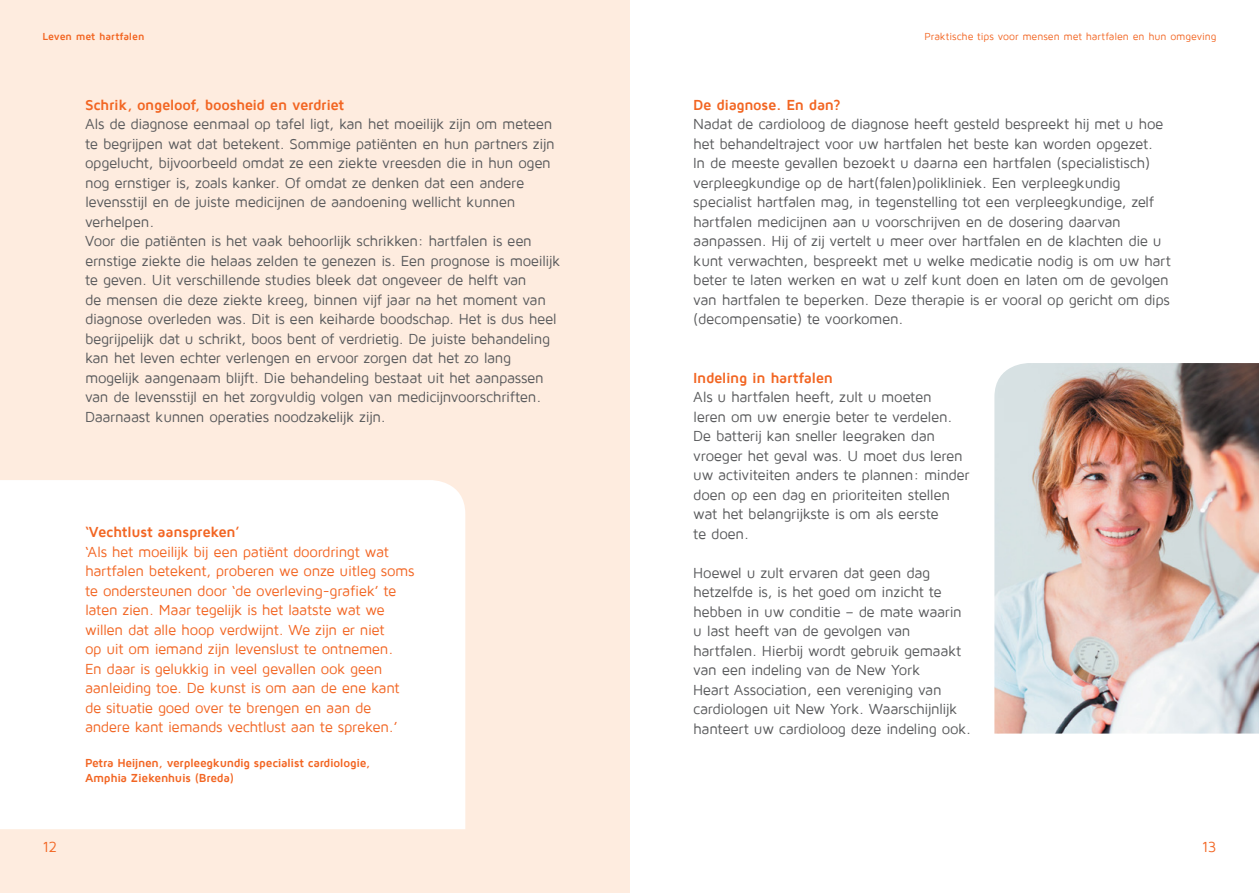
<style>
.page{position:relative;width:1259px;height:893px;background:#fff}
.page>*{position:absolute;margin:0;border:0;box-sizing:border-box;transform-origin:0 0}
.t1{font:15px/19.5px "Maven Pro";letter-spacing:-.025em;color:#58595b}
.t2{font:15px/19.5px "Maven Pro";letter-spacing:-.025em;color:#f26522}
.t3{font:700 15px "Maven Pro";letter-spacing:-.025em;color:#f26522}
.t4{font:700 12px/15px "Maven Pro";letter-spacing:-.025em;color:#f26522}
.t5{font:10.5px "Maven Pro";letter-spacing:-.005em;color:#f26522}
.t6{font:700 10.5px "Maven Pro";letter-spacing:-.005em;color:#f26522}
</style>
<div class="page">
<div style="left:0;top:0;width:629px;height:893px;background:#feecdf"></div>
<div style="left:0;top:480px;width:465px;height:349px;background:#fff"></div>
<img style="left:994px;top:363px;width:265px;height:371px">
<p class="t6" style="left:43px;top:31px;width:104px">Leven met hartfalen</p>
<p class="t3" style="left:85px;top:97px;width:261px">Schrik, ongeloof, boosheid en verdriet</p>
<p class="t1" style="left:85px;top:114px;width:477px">Als de diagnose eenmaal op tafel ligt, kan het moeilijk zijn om meteen te begrijpen wat dat betekent. Sommige patiënten en hun partners zijn opgelucht, bijvoorbeeld omdat ze een ziekte vreesden die in hun ogen nog ernstiger is, zoals kanker. Of omdat ze denken dat een andere levensstijl en de juiste medicijnen de aandoening wellicht kunnen verhelpen.<br>Voor die patiënten is het vaak behoorlijk schrikken: hartfalen is een ernstige ziekte die helaas zelden te genezen is. Een prognose is moeilijk te geven. Uit verschillende studies bleek dat ongeveer de helft van<br>de mensen die deze ziekte kreeg, binnen vijf jaar na het moment van diagnose overleden was. Dit is een keiharde boodschap. Het is dus heel begrijpelijk dat u schrikt, boos bent of verdrietig. De juiste behandeling kan het leven echter verlengen en ervoor zorgen dat het zo lang mogelijk aangenaam blijft. Die behandeling bestaat uit het aanpassen van de levensstijl en het zorgvuldig volgen van medicijnvoorschriften.<br>Daarnaast kunnen operaties noodzakelijk zijn.</p>
<p class="t3" style="left:85px;top:524px;width:156px">‘Vechtlust aanspreken’</p>
<p class="t2" style="left:85px;top:542px;width:331px">‘Als het moeilijk bij een patiënt doordringt wat hartfalen betekent, proberen we onze uitleg soms te ondersteunen door ‘de overleving-grafiek’ te laten zien. Maar tegelijk is het laatste wat we willen dat alle hoop verdwijnt. We zijn er niet<br>op uit om iemand zijn levenslust te ontnemen.<br>En daar is gelukkig in veel gevallen ook geen aanleiding toe. De kunst is om aan de ene kant de situatie goed over te brengen en aan de andere kant iemands vechtlust aan te spreken.’</p>
<p class="t4" style="left:85px;top:755px;width:286px">Petra Heijnen, verpleegkundig specialist cardiologie,<br>Amphia Ziekenhuis (Breda)</p>
<p class="t5" style="left:924px;top:31px;width:293px">Praktische tips voor mensen met hartfalen en hun omgeving</p>
<p class="t3" style="left:693px;top:97px;width:149px">De diagnose. En dan?</p>
<p class="t1" style="left:693px;top:114px;width:479px">Nadat de cardioloog de diagnose heeft gesteld bespreekt hij met u hoe het behandeltraject voor uw hartfalen het beste kan worden opgezet.<br>In de meeste gevallen bezoekt u daarna een hartfalen (specialistisch) verpleegkundige op de hart(falen)polikliniek. Een verpleegkundig specialist hartfalen mag, in tegenstelling tot een verpleegkundige, zelf hartfalen medicijnen aan u voorschrijven en de dosering daarvan aanpassen. Hij of zij vertelt u meer over hartfalen en de klachten die u kunt verwachten, bespreekt met u welke medicatie nodig is om uw hart beter te laten werken en wat u zelf kunt doen en laten om de gevolgen van hartfalen te beperken. Deze therapie is er vooral op gericht om dips (decompensatie) te voorkomen.</p>
<p class="t3" style="left:693px;top:370px;width:141px">Indeling in hartfalen</p>
<p class="t1" style="left:693px;top:387px;width:278px">Als u hartfalen heeft, zult u moeten<br>leren om uw energie beter te verdelen.<br>De batterij kan sneller leegraken dan vroeger het geval was. U moet dus leren uw activiteiten anders te plannen: minder doen op een dag en prioriteiten stellen wat het belangrijkste is om als eerste<br>te doen.</p>
<p class="t1" style="left:693px;top:563px;width:279px">Hoewel u zult ervaren dat geen dag hetzelfde is, is het goed om inzicht te hebben in uw conditie – de mate waarin u last heeft van de gevolgen van hartfalen. Hierbij wordt gebruik gemaakt van een indeling van de New York<br>Heart Association, een vereniging van cardiologen uit New York. Waarschijnlijk hanteert uw cardioloog deze indeling ook.</p>
<p class="t2" style="left:43px;top:837px;width:16px">12</p>
<p class="t2" style="left:1201px;top:837px;width:16px">13</p>
</div>
